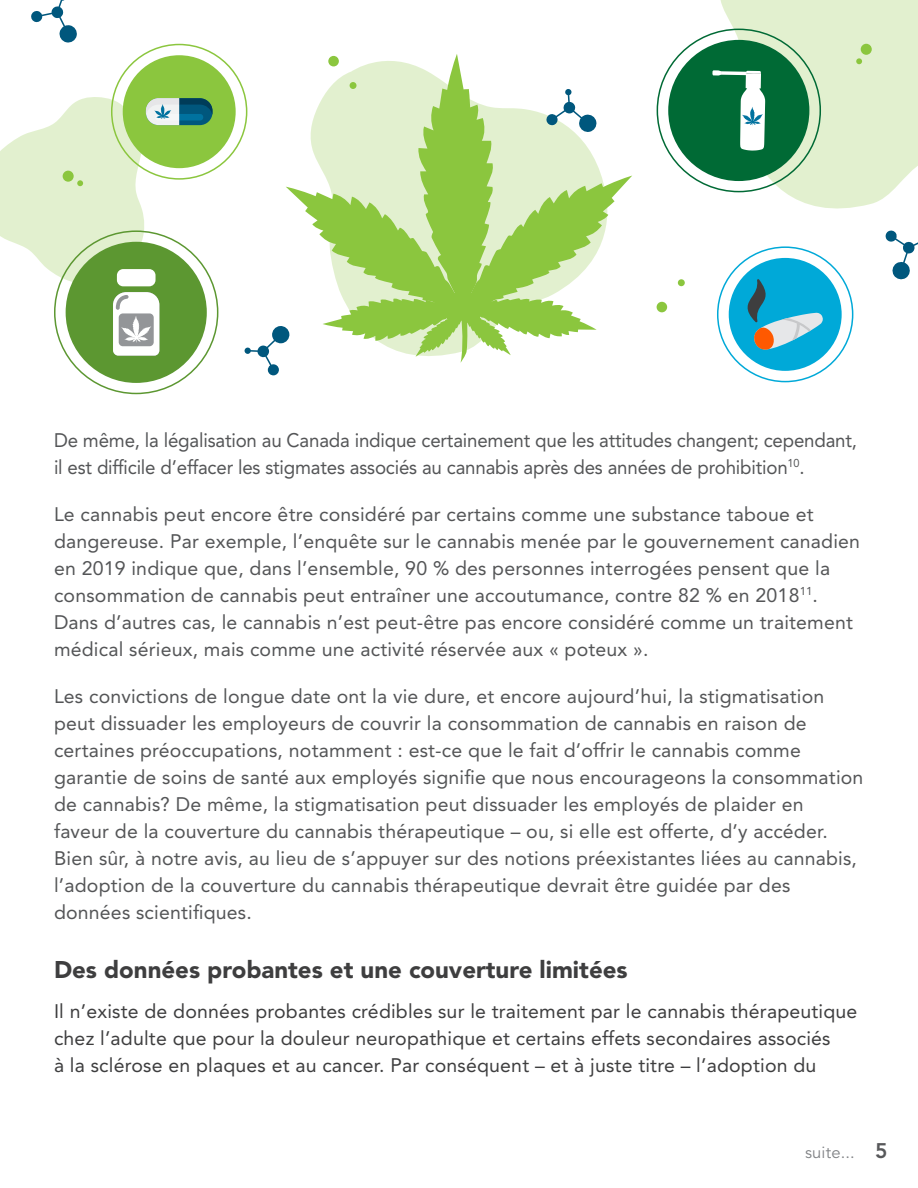
<style>
.page{position:relative;width:918px;height:1188px;background:#fff}
.page>*{position:absolute;margin:0;border:0;box-sizing:border-box;transform-origin:0 0}
.h5{font:900 24px "Avenir LT Std";color:#3e3e3f}
.t1{font:800 21px "Avenir LT Std";color:#57585a}
.p{font:19.5px/27px "Avenir LT Std";letter-spacing:.01em;color:#545557}
.p-2{font:19.5px/27px "Avenir LT Std";letter-spacing:.01em;color:#3e3e3f}
.p-3{font:19.5px/27px "Avenir LT Std";letter-spacing:-.01em;color:#545557;scale:.96 1}
.Continues{font:16.5px "Avenir LT Std";letter-spacing:.01em;color:#808285}
</style>
<div class="page">
<svg style="left:885px;top:230px;width:33px;height:50px"></svg>
<div style="left:678px;top:279px;width:7px;height:7px;background:#8bc63e;border-radius:50%"></div>
<div style="left:657px;top:302px;width:10px;height:10px;background:#8bc63e;border-radius:50%"></div>
<svg style="left:31px;top:0;width:46px;height:43px"></svg>
<div style="left:123px;top:55px;width:113px;height:113px;background:#8bc63e;border-radius:50%"></div>
<div style="left:729px;top:258px;width:113px;height:113px;background:#00a9d8;border-radius:50%"></div>
<svg style="left:747px;top:279px;width:76px;height:71px"></svg>
<div style="left:66px;top:242px;width:141px;height:141px;background:#5c9731;border-radius:50%"></div>
<svg style="left:244px;top:54px;width:388px;height:322px"></svg>
<div style="left:447px;top:293px;width:33px;height:26px;background:#8bc63e"></div>
<div style="left:668px;top:40px;width:141px;height:141px;background:#006a35;border-radius:50%"></div>
<svg style="left:0;top:97px;width:212px;height:259px"></svg>
<svg style="left:712px;top:0;width:206px;height:209px"></svg>
<p class="p-3" style="left:54px;top:427px;width:838px">De même, la légalisation au Canada indique certainement que les attitudes changent; cependant, il est difficile d’effacer les stigmates associés au cannabis après des années de prohibition<sup>10</sup>.</p>
<p class="p" style="left:54px;top:501px;width:808px">Le cannabis peut encore être considéré par certains comme une substance taboue et dangereuse. Par exemple, l’enquête sur le cannabis menée par le gouvernement canadien en 2019 indique que, dans l’ensemble, 90 % des personnes interrogées pensent que la consommation de cannabis peut entraîner une accoutumance, contre 82 % en 2018<sup>11</sup>.<br>Dans d’autres cas, le cannabis n’est peut-être pas encore considéré comme un traitement médical sérieux, mais comme une activité réservée aux « poteux ».</p>
<p class="p" style="left:54px;top:683px;width:811px">Les convictions de longue date ont la vie dure, et encore aujourd’hui, la stigmatisation peut dissuader les employeurs de couvrir la consommation de cannabis en raison de certaines préoccupations, notamment : est-ce que le fait d’offrir le cannabis comme garantie de soins de santé aux employés signifie que nous encourageons la consommation de cannabis? De même, la stigmatisation peut dissuader les employés de plaider en faveur de la couverture du cannabis thérapeutique – ou, si elle est offerte, d’y accéder.<br>Bien sûr, à notre avis, au lieu de s’appuyer sur des notions préexistantes liées au cannabis, l’adoption de la couverture du cannabis thérapeutique devrait être guidée par des données scientifiques.</p>
<p class="h5" style="left:54px;top:955px;width:575px">Des données probantes et une couverture limitées</p>
<p class="p-2" style="left:54px;top:998px;width:805px">Il n’existe de données probantes crédibles sur le traitement par le cannabis thérapeutique chez l’adulte que pour la douleur neuropathique et certains effets secondaires associés<br>à la sclérose en plaques et au cancer. Par conséquent – et à juste titre – l’adoption du</p>
<p class="Continues" style="left:805px;top:1143px;width:51px">suite...</p>
<p class="t1" style="left:875px;top:1139px;width:14px">5</p>
</div>
